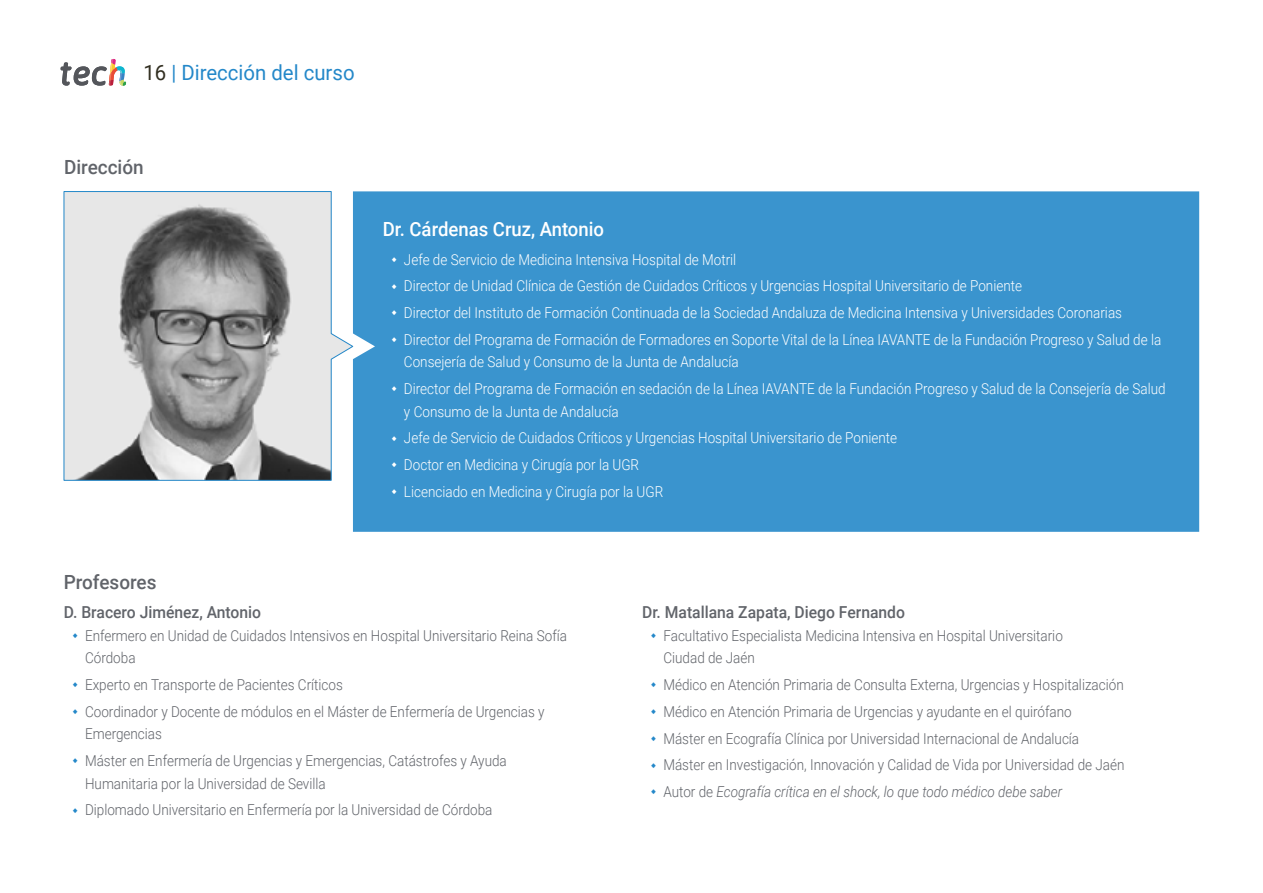
<style>
.page{position:relative;width:1263px;height:893px;background:#fff}
.page>*{position:absolute;margin:0;border:0;box-sizing:border-box;transform-origin:0 0}
.t1{font:21px "Roboto";color:#2488c9}
.t2{font:500 19.5px "Roboto";color:#fff;scale:.95 1}
.t3{font:500 19.5px "Roboto";color:#61646a}
.t4{font:500 16.5px "Roboto";color:#61646a;scale:.95 1}
.t5{font:300 15px/26.7px "Roboto";color:#61646a;scale:.9 1}
.t6{font:300 15px/26.7px "Roboto";color:#fff;scale:.9 1}
.s1{color:#312e20}
.s2{font-style:italic}
</style>
<div class="page">
<div style="left:353px;top:191px;width:846px;height:341px;background:#3a94ce"></div>
<svg style="left:64px;top:191px;width:289px;height:290px;background:#b7b8b9"></svg>
<svg style="left:61px;top:59px;width:65px;height:27px"></svg>
<svg style="left:392px;top:257px;width:5px;height:5px"></svg>
<svg style="left:392px;top:284px;width:5px;height:5px"></svg>
<svg style="left:392px;top:310px;width:5px;height:5px"></svg>
<svg style="left:392px;top:337px;width:5px;height:5px"></svg>
<svg style="left:392px;top:386px;width:5px;height:5px"></svg>
<svg style="left:392px;top:436px;width:5px;height:5px"></svg>
<svg style="left:392px;top:462px;width:5px;height:5px"></svg>
<svg style="left:392px;top:489px;width:5px;height:5px"></svg>
<h1 class="t1" style="left:144px;top:57px;width:213px"><span class="s1">16</span> | Dirección del curso</h1>
<h2 class="t3" style="left:64px;top:154px;width:81px">Dirección</h2>
<h2 class="t3" style="left:64px;top:568px;width:94px">Profesores</h2>
<h2 class="t2" style="left:383px;top:215px;width:234px">Dr. Cárdenas Cruz, Antonio</h2>
<p class="t6" style="left:404px;top:245px;width:843px">Jefe de Servicio de Medicina Intensiva Hospital de Motril<br>Director de Unidad Clínica de Gestión de Cuidados Críticos y Urgencias Hospital Universitario de Poniente<br>Director del Instituto de Formación Continuada de la Sociedad Andaluza de Medicina Intensiva y Universidades Coronarias Director del Programa de Formación de Formadores en Soporte Vital de la Línea IAVANTE de la Fundación Progreso y Salud de la</p>
<p class="t6" style="left:404px;top:348px;width:848px">Consejería de Salud y Consumo de la Junta de Andalucía<br>Director del Programa de Formación en sedación de la Línea IAVANTE de la Fundación Progreso y Salud de la Consejería de Salud</p>
<p class="t6" style="left:404px;top:397px;width:549px">y Consumo de la Junta de Andalucía<br>Jefe de Servicio de Cuidados Críticos y Urgencias Hospital Universitario de Poniente Doctor en Medicina y Cirugía por la UGR<br>Licenciado en Medicina y Cirugía por la UGR</p>
<p class="t4" style="left:64px;top:601px;width:209px">D. Bracero Jiménez, Antonio</p>
<p class="t5" style="left:85px;top:624px;width:537px;line-height:22.5px">Enfermero en Unidad de Cuidados Intensivos en Hospital Universitario Reina Sofía<br>Córdoba</p>
<p class="t5" style="left:85px;top:671px;width:512px">Experto en Transporte de Pacientes Críticos<br>Coordinador y Docente de módulos en el Máster de Enfermería de Urgencias y</p>
<p class="t5" style="left:85px;top:720px;width:470px">Emergencias<br>Máster en Enfermería de Urgencias y Emergencias, Catástrofes y Ayuda</p>
<p class="t5" style="left:85px;top:769px;width:454px">Humanitaria por la Universidad de Sevilla<br>Diplomado Universitario en Enfermería por la Universidad de Córdoba</p>
<p class="t4" style="left:642px;top:601px;width:278px">Dr. Matallana Zapata, Diego Fernando</p>
<p class="t5" style="left:663px;top:624px;width:445px;line-height:22.5px">Facultativo Especialista Medicina Intensiva en Hospital Universitario<br>Ciudad de Jaén</p>
<p class="t5" style="left:663px;top:671px;width:514px">Médico en Atención Primaria de Consulta Externa, Urgencias y Hospitalización Médico en Atención Primaria de Urgencias y ayudante en el quirófano<br>Máster en Ecografía Clínica por Universidad Internacional de Andalucía<br>Máster en Investigación, Innovación y Calidad de Vida por Universidad de Jaén Autor de <span class="s2">Ecografía crítica en el shock, lo que todo médico debe saber</span></p>
</div>
